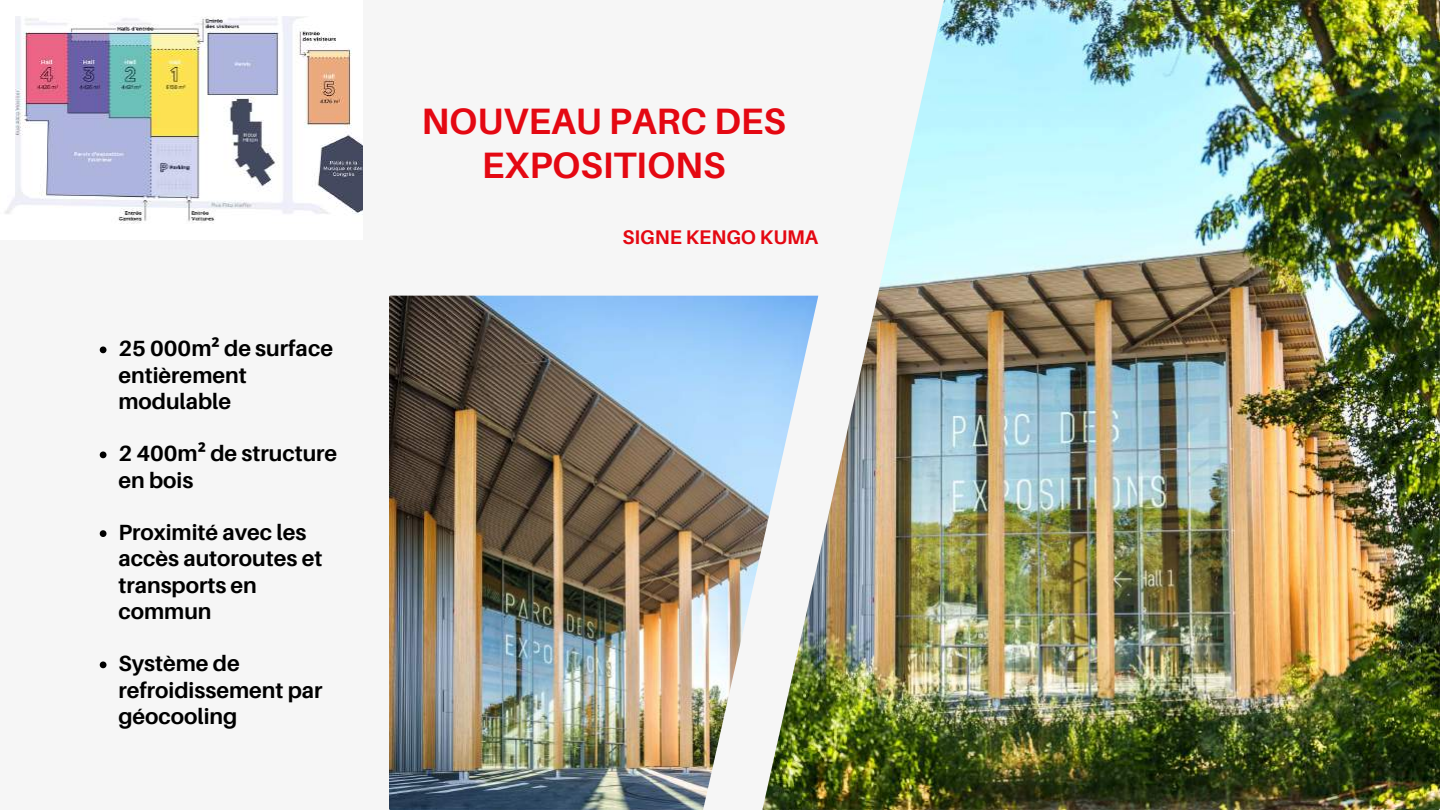
<style>
.page{position:relative;width:1440px;height:810px;background:#f6f6f6}
.page>*{position:absolute;margin:0;border:0;box-sizing:border-box;transform-origin:0 0}
.t1{font:700 36.7px/43.5px "Aileron";color:#e40812;text-align:center}
.t2{font:700 22px/26.2px "Aileron";color:#000}
.t3{font:700 19.7px "Aileron";color:#e40812}
.s1{font-family:"Noto Sans"}
</style>
<div class="page">
<img style="left:763px;top:0;width:677px;height:810px">
<svg style="left:100px;top:347px;width:6px;height:6px"></svg>
<svg style="left:100px;top:452px;width:6px;height:6px"></svg>
<svg style="left:100px;top:530px;width:6px;height:7px"></svg>
<svg style="left:100px;top:662px;width:6px;height:6px"></svg>
<img style="left:389px;top:296px;width:429px;height:514px">
<img style="left:6px;top:17px;width:357px;height:205px">
<p class="t2" style="left:118px;top:335px;width:216px">25 000m<span class="s1">²</span> de surface entièrement modulable</p>
<p class="t2" style="left:118px;top:440px;width:220px">2 400m<span class="s1">²</span> de structure en bois</p>
<p class="t2" style="left:118px;top:519px;width:205px">Proximité avec les accès autoroutes et transports en commun</p>
<p class="t2" style="left:118px;top:650px;width:206px">Système de refroidissement par géocooling</p>
<h1 class="t1" style="left:421px;top:99px;width:366px">NOUVEAU PARC DES<br>EXPOSITIONS</h1>
<p class="t3" style="left:622px;top:224px;width:197px">SIGNE KENGO KUMA</p>
</div>
